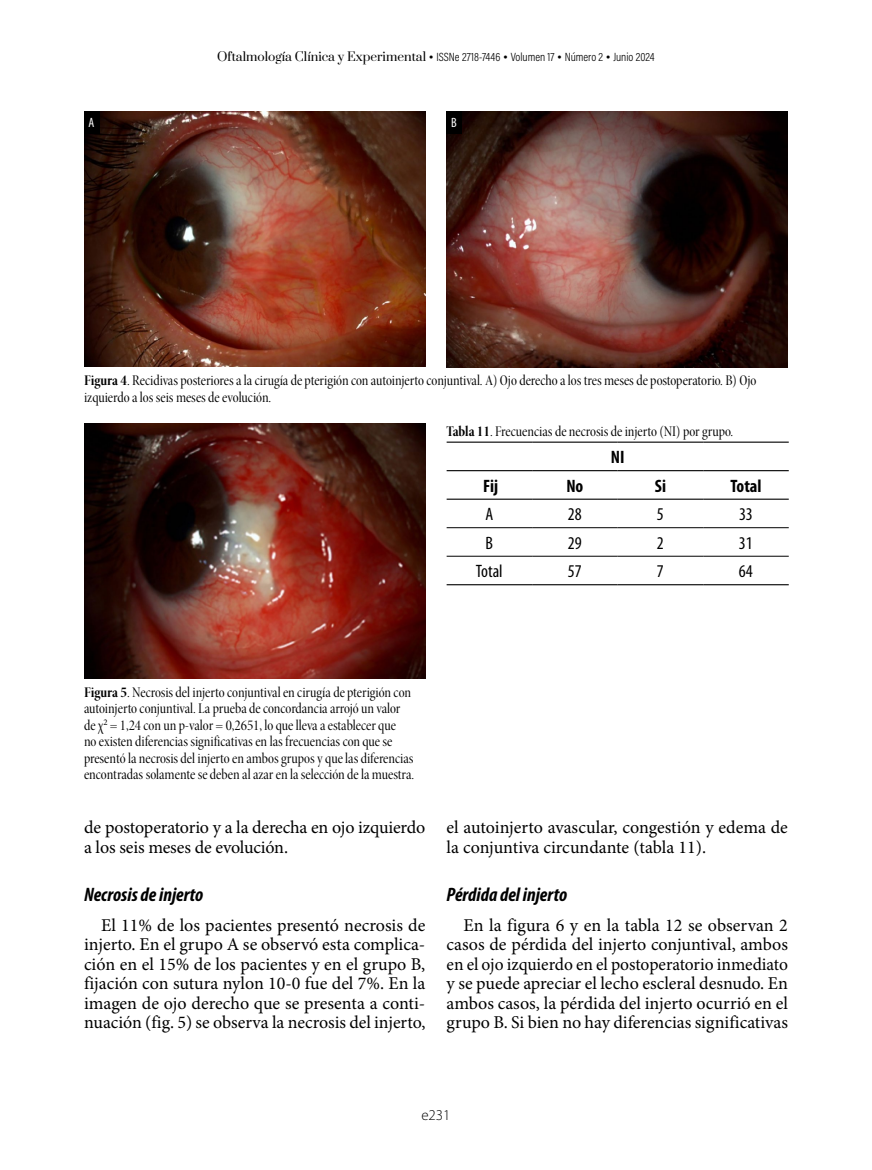
<style>
.page{position:relative;width:872px;height:1170px;background:#fff}
.page>*{position:absolute;margin:0;border:0;box-sizing:border-box;transform-origin:0 0}
.t1{font:italic 700 condensed 19.5px "Myriad Pro";color:#000}
.t2{font:18px/19.5px "Minion Pro";letter-spacing:-.005em;color:#000}
.t3{font:condensed 18px "Myriad Pro";color:#000}
.t4{font:700 condensed 18px "Myriad Pro";color:#000}
.t5{font:15px/16.5px "Minion Pro Cn Disp";color:#000}
.t6{font:300 15px "Myriad Pro";color:#000}
.t7{font:condensed 13.5px "Myriad Pro";color:#fff}
.t8{font:12px "Acumin Variable Concept";color:#000}
.s1{font-family:"Prata"}
.s2{font-family:"Minion Pro Bold Cn Disp"}
</style>
<div class="page">
<img style="left:84px;top:111px;width:341px;height:255px">
<img style="left:446px;top:111px;width:342px;height:256px">
<img style="left:84px;top:423px;width:341px;height:255px">
<hr style="left:446px;top:470px;width:86px;height:1px;background:#000">
<hr style="left:532px;top:470px;width:85px;height:1px;background:#000">
<hr style="left:617px;top:470px;width:86px;height:1px;background:#000">
<hr style="left:703px;top:470px;width:85px;height:1px;background:#000">
<hr style="left:446px;top:527px;width:86px;height:1px;background:#000">
<hr style="left:532px;top:527px;width:85px;height:1px;background:#000">
<hr style="left:617px;top:527px;width:86px;height:1px;background:#000">
<hr style="left:703px;top:527px;width:85px;height:1px;background:#000">
<hr style="left:446px;top:441px;width:86px;height:1px;background:#000">
<hr style="left:532px;top:441px;width:85px;height:1px;background:#000">
<hr style="left:617px;top:441px;width:86px;height:1px;background:#000">
<hr style="left:703px;top:441px;width:85px;height:1px;background:#000">
<hr style="left:446px;top:498px;width:86px;height:1px;background:#000">
<hr style="left:532px;top:498px;width:85px;height:1px;background:#000">
<hr style="left:617px;top:498px;width:86px;height:1px;background:#000">
<hr style="left:703px;top:498px;width:85px;height:1px;background:#000">
<hr style="left:446px;top:556px;width:86px;height:1px;background:#000">
<hr style="left:532px;top:556px;width:85px;height:1px;background:#000">
<hr style="left:617px;top:556px;width:86px;height:1px;background:#000">
<hr style="left:703px;top:556px;width:85px;height:1px;background:#000">
<hr style="left:446px;top:584px;width:86px;height:1px;background:#000">
<hr style="left:532px;top:584px;width:85px;height:1px;background:#000">
<hr style="left:617px;top:584px;width:86px;height:1px;background:#000">
<hr style="left:703px;top:584px;width:85px;height:1px;background:#000">
<div style="left:84px;top:111px;width:15px;height:23px;background:#000"></div>
<div style="left:446px;top:111px;width:15px;height:23px;background:#000"></div>
<p class="t8" style="left:217px;top:49px;width:439px"><span class="s1">Oftalmología Clínica y Experimental</span> <sup>●</sup> ISSNe 2718-7446 <sup>●</sup> Volumen 17 <sup>●</sup> Número 2 <sup>●</sup> Junio 2024</p>
<p class="t7" style="left:89px;top:115px;width:7px">A</p>
<p class="t7" style="left:451px;top:115px;width:7px">B</p>
<p class="t5" style="left:84px;top:373px;width:674px"><span class="s2">Figura 4</span>. Recidivas posteriores a la cirugía de pterigión con autoinjerto conjuntival. A) Ojo derecho a los tres meses de postoperatorio. B) Ojo izquierdo a los seis meses de evolución.</p>
<p class="t5" style="left:446px;top:423px;width:288px"><span class="s2">Tabla 11</span>. Frecuencias de necrosis de injerto (NI) por grupo.</p>
<p class="t4" style="left:611px;top:446px;width:15px">NI</p>
<p class="t4" style="left:483px;top:474px;width:16px">Fij</p>
<p class="t4" style="left:566px;top:474px;width:18px">No</p>
<p class="t4" style="left:655px;top:474px;width:13px">Si</p>
<p class="t4" style="left:730px;top:474px;width:33px">Total</p>
<p class="t3" style="left:485px;top:503px;width:9px">A</p>
<p class="t3" style="left:568px;top:503px;width:15px">28</p>
<p class="t3" style="left:657px;top:503px;width:8px">5</p>
<p class="t3" style="left:739px;top:503px;width:15px">33</p>
<p class="t3" style="left:485px;top:532px;width:9px">B</p>
<p class="t3" style="left:568px;top:532px;width:15px">29</p>
<p class="t3" style="left:657px;top:532px;width:8px">2</p>
<p class="t3" style="left:739px;top:532px;width:15px">31</p>
<p class="t3" style="left:476px;top:560px;width:28px">Total</p>
<p class="t3" style="left:568px;top:560px;width:15px">57</p>
<p class="t3" style="left:657px;top:560px;width:8px">7</p>
<p class="t3" style="left:739px;top:560px;width:15px">64</p>
<p class="t5" style="left:84px;top:684px;width:332px"><span class="s2">Figura 5</span>. Necrosis del injerto conjuntival en cirugía de pterigión con autoinjerto conjuntival. La prueba de concordancia arrojó un valor de χ<sup>2</sup> = 1,24 con un p-valor = 0,2651, lo que lleva a establecer que<br>no existen diferencias significativas en las frecuencias con que se presentó la necrosis del injerto en ambos grupos y que las diferencias encontradas solamente se deben al azar en la selección de la muestra.</p>
<p class="t2" style="left:84px;top:817px;width:343px">de postoperatorio y a la derecha en ojo izquierdo a los seis meses de evolución.</p>
<p class="t1" style="left:84px;top:881px;width:121px">Necrosis de injerto</p>
<p class="t2" style="left:84px;top:915px;width:343px;text-align:justify;text-indent:17px">El 11% de los pacientes presentó necrosis de injerto. En el grupo A se observó esta complica&shy;ción en el 15% de los pacientes y en el grupo B, fijación con sutura nylon 10-0 fue del 7%. En la imagen de ojo derecho que se presenta a conti&shy;nuación (fig. 5) se observa la necrosis del injerto,</p>
<p class="t2" style="left:446px;top:817px;width:343px">el autoinjerto avascular, congestión y edema de la conjuntiva circundante (tabla 11).</p>
<p class="t1" style="left:446px;top:881px;width:122px">Pérdida del injerto</p>
<p class="t2" style="left:446px;top:915px;width:343px;text-align:justify;text-indent:17px">En la figura 6 y en la tabla 12 se observan 2 casos de pérdida del injerto conjuntival, ambos en el ojo izquierdo en el postoperatorio inmediato y se puede apreciar el lecho escleral desnudo. En ambos casos, la pérdida del injerto ocurrió en el grupo B. Si bien no hay diferencias significativas</p>
<p class="t6" style="left:421px;top:1106px;width:31px">e231</p>
</div>
